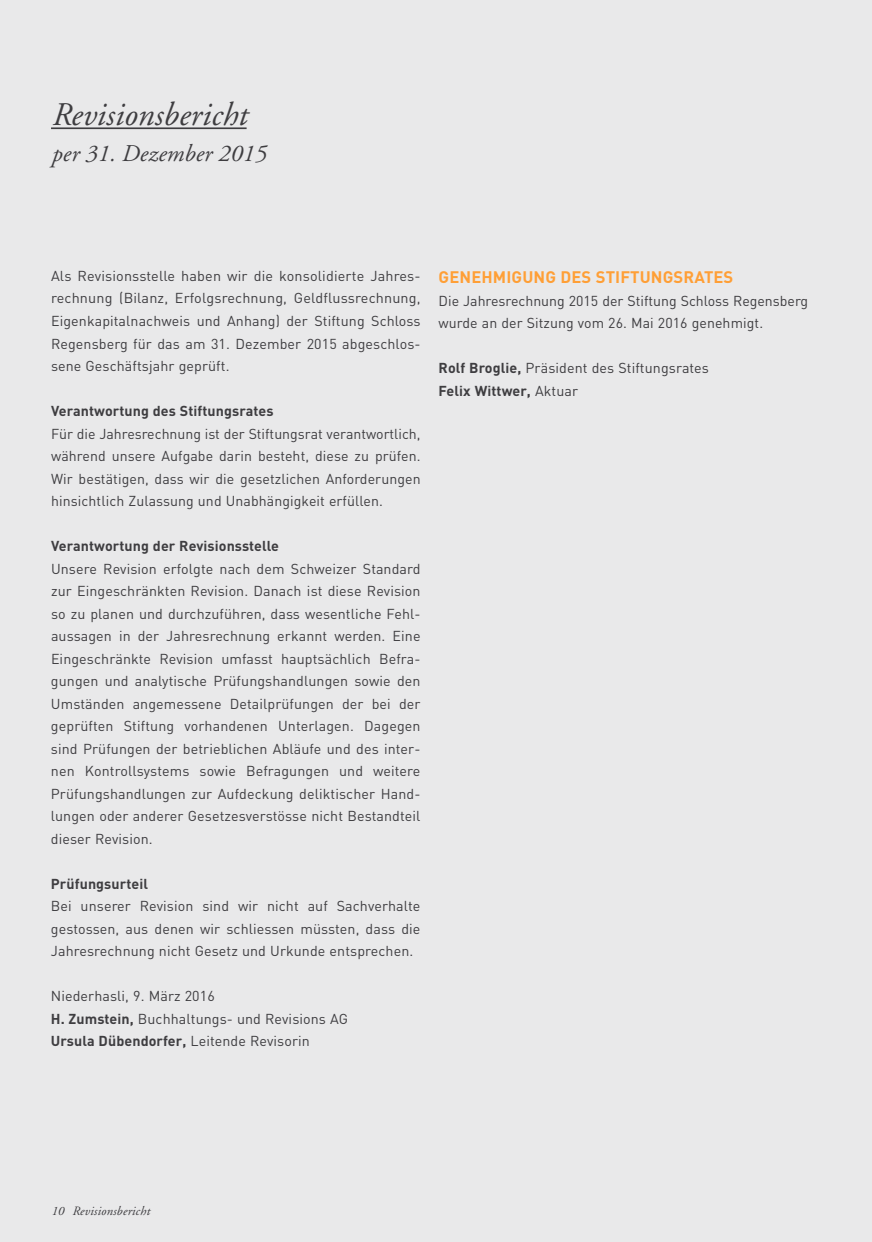
<style>
.page{position:relative;width:872px;height:1242px;background:#e9e9ea}
.page>*{position:absolute;margin:0;border:0;box-sizing:border-box;transform-origin:0 0}
.t1{font:italic 33px "Adobe Garamond";letter-spacing:.005em;color:#3e3d40}
.t2{font:italic 24px "Adobe Garamond";letter-spacing:.005em;color:#3e3d40}
.t3{font:700 16.5px "DIN";letter-spacing:.005em;color:#ff9f36}
.t4{font:14.25px/22.5px "DIN";letter-spacing:.005em;color:#3e3d40;text-align:justify}
.t5{font:700 14.25px "DIN";letter-spacing:.005em;color:#3e3d40}
.t6{font:italic 12.75px "Adobe Garamond";letter-spacing:.015em;color:#3e3d40}
.s1{font-weight:700}
</style>
<div class="page">
<hr style="left:51px;top:127px;width:196px;height:2px;background:#3e3d40">
<h1 class="t1" style="left:51px;top:97px;width:197px">Revisionsbericht</h1>
<h2 class="t2" style="left:51px;top:141px;width:216px">per 31. Dezember 2015</h2>
<p class="t4" style="left:51px;top:264px;width:371px">Als Revisionsstelle haben wir die konsolidierte Jahres&shy;rechnung (Bilanz, Erfolgsrechnung, Geldflussrechnung, Eigenkapitalnachweis und Anhang) der Stiftung Schloss Regensberg für das am 31. Dezember 2015 abgeschlos&shy;sene Geschäftsjahr geprüft.</p>
<p class="t5" style="left:51px;top:401px;width:224px">Verantwortung des Stiftungsrates</p>
<p class="t4" style="left:51px;top:422px;width:371px">Für die Jahresrechnung ist der Stiftungsrat verantwortlich, während unsere Aufgabe darin besteht, diese zu prüfen.<br>Wir bestätigen, dass wir die gesetzlichen Anforderungen hinsichtlich Zulassung und Unabhängigkeit erfüllen.</p>
<p class="t5" style="left:51px;top:536px;width:230px">Verantwortung der Revisionsstelle</p>
<p class="t4" style="left:51px;top:557px;width:371px">Unsere Revision erfolgte nach dem Schweizer Standard zur Eingeschränkten Revision. Danach ist diese Revision so zu planen und durchzuführen, dass wesentliche Fehl&shy;aussagen in der Jahresrechnung erkannt werden. Eine Eingeschränkte Revision umfasst hauptsächlich Befra&shy;gungen und analytische Prüfungshandlungen sowie den Umständen angemessene Detailprüfungen der bei der geprüften Stiftung vorhandenen Unterlagen. Dagegen sind Prüfungen der betrieblichen Abläufe und des inter&shy;nen Kontrollsystems sowie Befragungen und weitere Prüfungshandlungen zur Aufdeckung deliktischer Hand&shy;lungen oder anderer Gesetzesverstösse nicht Bestandteil dieser Revision.</p>
<p class="t5" style="left:51px;top:874px;width:99px">Prüfungsurteil</p>
<p class="t4" style="left:51px;top:894px;width:371px">Bei unserer Revision sind wir nicht auf Sachverhalte gestossen, aus denen wir schliessen müssten, dass die Jahresrechnung nicht Gesetz und Urkunde entsprechen.</p>
<p class="t4" style="left:51px;top:984px;width:299px;text-align:left">Niederhasli, 9. März 2016<br><span class="s1">H. Zumstein,</span> Buchhaltungs- und Revisions AG<br><span class="s1">Ursula Dübendorfer,</span> Leitende Revisorin</p>
<p class="t3" style="left:438px;top:266px;width:296px">GENEHMIGUNG DES STIFTUNGSRATES</p>
<p class="t4" style="left:438px;top:289px;width:371px">Die Jahresrechnung 2015 der Stiftung Schloss Regensberg wurde an der Sitzung vom 26. Mai 2016 genehmigt.</p>
<p class="t4" style="left:438px;top:356px;width:272px"><span class="s1">Rolf Broglie,</span> Präsident des Stiftungsrates<br><span class="s1">Felix Wittwer,</span> Aktuar</p>
<p class="t6" style="left:51px;top:1204px;width:100px">10 Revisionsbericht</p>
</div>
